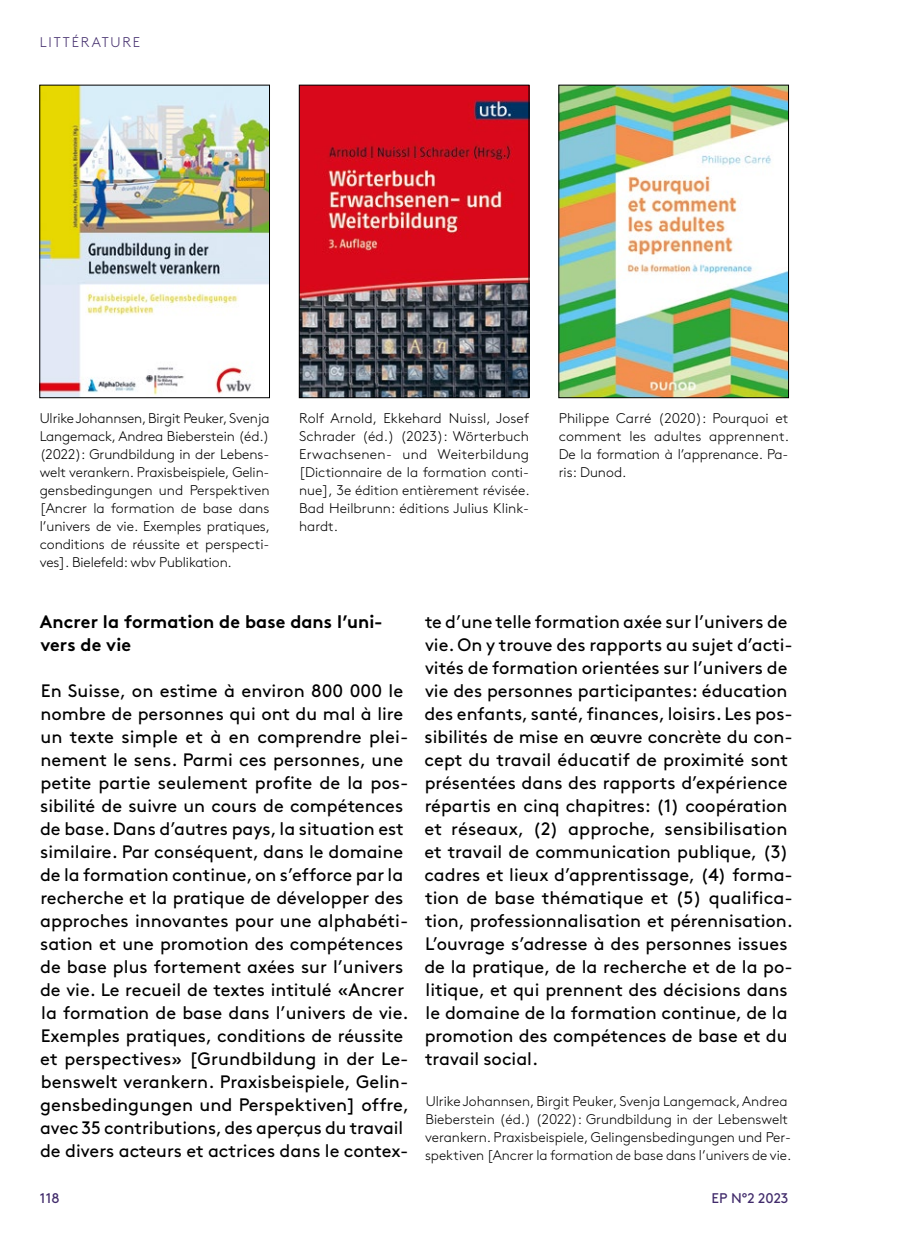
<style>
.page{position:relative;width:902px;height:1242px;background:#fff}
.page>*{position:absolute;margin:0;border:0;box-sizing:border-box;transform-origin:0 0}
.t1{font:18px/23px "Brown Pro";color:#000}
.t2{font:700 18px/23px "Brown Pro";letter-spacing:.005em;color:#000}
.t3{font:300 14px/18px "Brown Pro";color:#000;text-align:justify}
.t4{font:14px "Brown Pro";color:#412b6b}
.t5{font:300 14px "Brown Pro";letter-spacing:.13em;color:#412b6b}
</style>
<div class="page">
<img style="left:42px;top:87px;width:225px;height:309px">
<img style="left:301px;top:87px;width:226px;height:309px">
<div style="left:299px;top:85px;width:230px;height:313px;border:1px solid #000"></div>
<img style="left:560px;top:87px;width:226px;height:309px">
<p class="t5" style="left:40px;top:32px;width:102px">LITTÉRATURE</p>
<p class="t3" style="left:40px;top:408px;width:232px">Ulrike Johannsen, Birgit Peuker, Svenja Langemack, Andrea Bieberstein (éd.) (2022): Grundbildung in der Lebens&shy;welt verankern. Praxisbeispiele, Gelin&shy;gensbedingungen und Perspektiven [Ancrer la formation de base dans l’univers de vie. Exemples pratiques, conditions de réussite et perspecti&shy;ves]. Bielefeld: wbv Publikation.</p>
<p class="t3" style="left:299px;top:408px;width:232px">Rolf Arnold, Ekkehard Nuissl, Josef Schrader (éd.) (2023): Wörterbuch Erwachsenen- und Weiterbildung [Dictionnaire de la formation conti&shy;nue], 3e édition entièrement révisée.<br>Bad Heilbrunn: éditions Julius Klink&shy;hardt.</p>
<p class="t3" style="left:558px;top:408px;width:232px">Philippe Carré (2020): Pourquoi et comment les adultes apprennent.<br>De la formation à l’apprenance. Pa&shy;ris: Dunod.</p>
<p class="t2" style="left:40px;top:608px;width:344px">Ancrer la formation de base dans l’uni&shy;vers de vie</p>
<p class="t1" style="left:40px;top:677px;width:371px">En Suisse, on estime à environ 800 000 le nombre de personnes qui ont du mal à lire un texte simple et à en comprendre plei&shy;nement le sens. Parmi ces personnes, une petite partie seulement profite de la pos&shy;sibilité de suivre un cours de compétences de base. Dans d’autres pays, la situation est similaire. Par conséquent, dans le domaine de la formation continue, on s’efforce par la recherche et la pratique de développer des approches innovantes pour une alphabéti&shy;sation et une promotion des compétences de base plus fortement axées sur l’univers de vie. Le recueil de textes intitulé «Ancrer la formation de base dans l’univers de vie.<br>Exemples pratiques, conditions de réussite et perspectives» [Grundbildung in der Le&shy;benswelt verankern. Praxisbeispiele, Gelin&shy;gensbedingungen und Perspektiven] offre, avec 35 contributions, des aperçus du travail de divers acteurs et actrices dans le contex-</p>
<p class="t1" style="left:424px;top:608px;width:370px">te d’une telle formation axée sur l’univers de vie. On y trouve des rapports au sujet d’acti&shy;vités de formation orientées sur l’univers de vie des personnes participantes: éducation des enfants, santé, finances, loisirs. Les pos&shy;sibilités de mise en œuvre concrète du con&shy;cept du travail éducatif de proximité sont présentées dans des rapports d’expérience répartis en cinq chapitres: (1) coopération et réseaux, (2) approche, sensibilisation et travail de communication publique, (3) cadres et lieux d’apprentissage, (4) forma&shy;tion de base thématique et (5) qualifica&shy;tion, professionnalisation et pérennisation.<br>L’ouvrage s’adresse à des personnes issues de la pratique, de la recherche et de la po&shy;litique, et qui prennent des décisions dans le domaine de la formation continue, de la promotion des compétences de base et du travail social.</p>
<p class="t3" style="left:425px;top:1090px;width:368px;text-align:left">Ulrike Johannsen, Birgit Peuker, Svenja Langemack, Andrea Bieberstein (éd.) (2022): Grundbildung in der Lebenswelt verankern. Praxisbeispiele, Gelingensbedingungen und Per&shy;spektiven [Ancrer la formation de base dans l’univers de vie.</p>
<p class="t4" style="left:40px;top:1187px;width:21px">118</p>
<p class="t4" style="left:711px;top:1187px;width:78px">EP N°2 2023</p>
</div>
